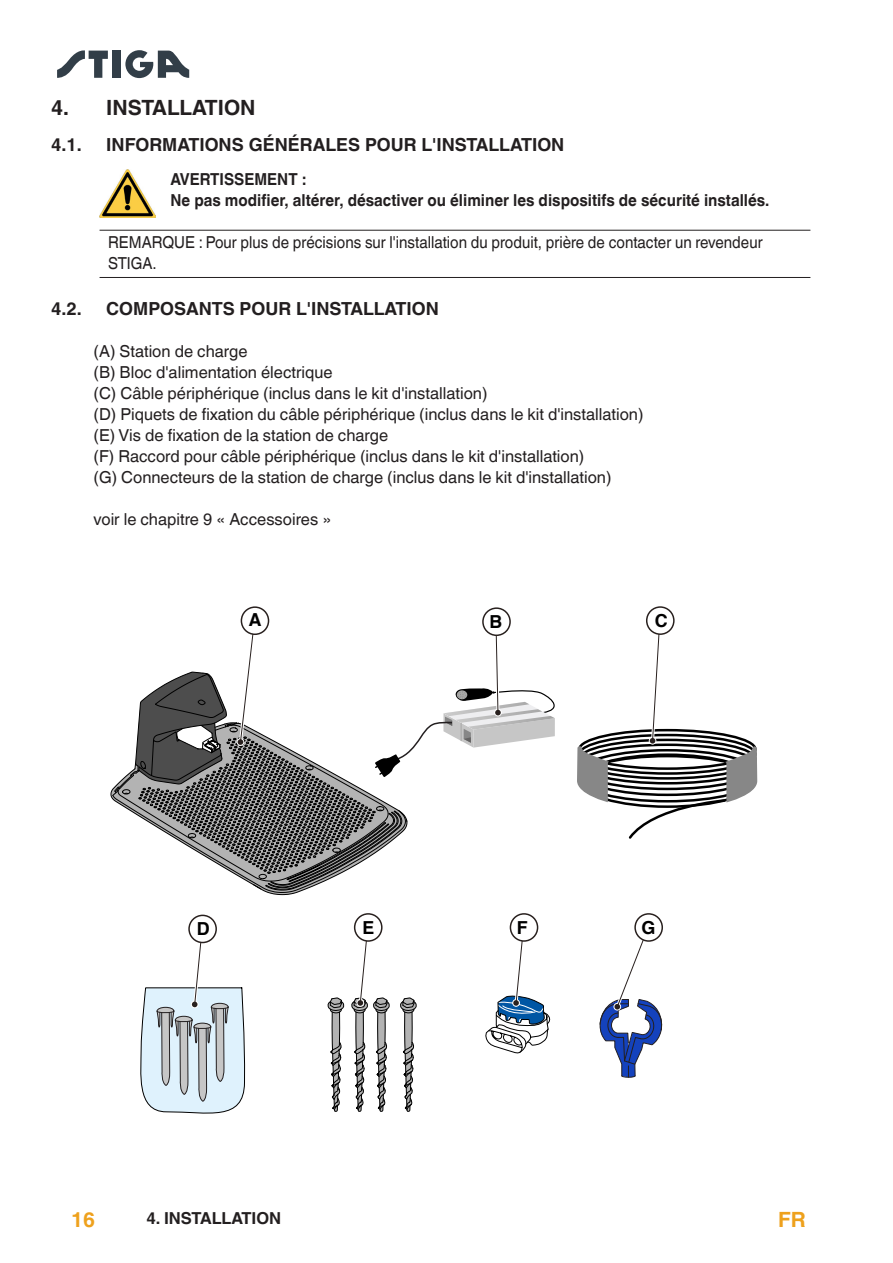
<style>
.page{position:relative;width:893px;height:1263px;background:#fff}
.page>*{position:absolute;margin:0;border:0;box-sizing:border-box;transform-origin:0 0}
.t1{font:700 21px "Helvetica World";color:#231f20}
.t2{font:700 21px "Helvetica World";color:#eea11d}
.t3{font:700 18px "Helvetica World";color:#231f20}
.t4{font:700 18px "Helvetica World";color:#000}
.Testo_normale_-_rientrato{font:16.5px "Helvetica World";color:#231f20}
.Testo_ATT_AVV_NOTE{font:700 16.5px "Helvetica World";color:#231f20;scale:.92 1}
.Testo_NOTE{font:16.5px/21px "Helvetica World";color:#231f20;scale:.92 1}
.Testo_ATT_AVV_NOTE-2{font:700 16.5px "Helvetica World";color:#231f20}
</style>
<div class="page">
<div style="left:113px;top:51px;width:8px;height:27px;background:#323e48"></div>
<svg style="left:57px;top:50px;width:51px;height:28px"></svg>
<svg style="left:125px;top:50px;width:64px;height:28px"></svg>
<img style="left:100px;top:170px;width:56px;height:47px">
<hr style="left:100px;top:230px;width:710px;height:1px;background:#231f20">
<hr style="left:100px;top:277px;width:710px;height:1px;background:#231f20">
<svg style="left:327px;top:997px;width:18px;height:115px"></svg>
<svg style="left:400px;top:997px;width:17px;height:115px"></svg>
<svg style="left:241px;top:607px;width:28px;height:27px"></svg>
<div style="left:241px;top:606px;width:28px;height:29px;border:1px solid #28201e;border-radius:50%"></div>
<svg style="left:483px;top:608px;width:27px;height:27px"></svg>
<div style="left:482px;top:607px;width:29px;height:29px;border:1px solid #28201e;border-radius:50%"></div>
<svg style="left:577px;top:624px;width:181px;height:215px"></svg>
<div style="left:647px;top:607px;width:27px;height:27px;background:#fff;border-radius:50%"></div>
<div style="left:646px;top:606px;width:29px;height:29px;border:1px solid #28201e;border-radius:50%"></div>
<svg style="left:140px;top:933px;width:105px;height:181px"></svg>
<div style="left:189px;top:915px;width:27px;height:27px;background:#fff;border-radius:50%"></div>
<div style="left:188px;top:915px;width:29px;height:28px;border:1px solid #28201e;border-radius:50%"></div>
<svg style="left:485px;top:925px;width:66px;height:129px"></svg>
<div style="left:510px;top:914px;width:28px;height:27px;background:#fff;border-radius:50%"></div>
<div style="left:510px;top:913px;width:28px;height:29px;border:1px solid #28201e;border-radius:50%"></div>
<svg style="left:599px;top:923px;width:64px;height:154px"></svg>
<div style="left:635px;top:914px;width:27px;height:27px;background:#fff;border-radius:50%"></div>
<div style="left:634px;top:913px;width:29px;height:29px;border:1px solid #28201e;border-radius:50%"></div>
<svg style="left:351px;top:926px;width:39px;height:186px"></svg>
<div style="left:355px;top:914px;width:27px;height:27px;background:#fff;border-radius:50%"></div>
<div style="left:354px;top:913px;width:29px;height:29px;border:1px solid #28201e;border-radius:50%"></div>
<svg style="left:111px;top:617px;width:444px;height:278px"></svg>
<p class="t1" style="left:51px;top:95px;width:206px">4. INSTALLATION</p>
<p class="t3" style="left:51px;top:134px;width:32px">4.1.</p>
<p class="t3" style="left:106px;top:134px;width:460px">INFORMATIONS GÉNÉRALES POUR L'INSTALLATION</p>
<p class="Testo_ATT_AVV_NOTE" style="left:170px;top:170px;width:149px">AVERTISSEMENT :</p>
<p class="Testo_ATT_AVV_NOTE" style="left:170px;top:191px;width:652px">Ne pas modifier, altérer, désactiver ou éliminer les dispositifs de sécurité installés.</p>
<p class="Testo_NOTE" style="left:108px;top:231px;width:713px">REMARQUE : Pour plus de précisions sur l'installation du produit, prière de contacter un revendeur<br>STIGA.</p>
<p class="t3" style="left:51px;top:298px;width:32px">4.2.</p>
<p class="t3" style="left:106px;top:298px;width:334px">COMPOSANTS POUR L'INSTALLATION</p>
<p class="Testo_normale_-_rientrato" style="left:94px;top:342px;width:155px">(A) Station de charge</p>
<p class="Testo_normale_-_rientrato" style="left:94px;top:363px;width:241px">(B) Bloc d'alimentation électrique</p>
<p class="Testo_normale_-_rientrato" style="left:94px;top:384px;width:395px">(C) Câble périphérique (inclus dans le kit d'installation)</p>
<p class="Testo_normale_-_rientrato" style="left:94px;top:405px;width:551px">(D) Piquets de fixation du câble périphérique (inclus dans le kit d'installation)</p>
<p class="Testo_normale_-_rientrato" style="left:94px;top:426px;width:296px">(E) Vis de fixation de la station de charge</p>
<p class="Testo_normale_-_rientrato" style="left:94px;top:447px;width:492px">(F) Raccord pour câble périphérique (inclus dans le kit d'installation)</p>
<p class="Testo_normale_-_rientrato" style="left:94px;top:468px;width:519px">(G) Connecteurs de la station de charge (inclus dans le kit d'installation)</p>
<p class="Testo_normale_-_rientrato" style="left:94px;top:510px;width:239px">voir le chapitre 9 « Accessoires »</p>
<p class="t4" style="left:249px;top:609px;width:14px">A</p>
<p class="t4" style="left:489px;top:611px;width:14px">B</p>
<p class="t4" style="left:655px;top:610px;width:14px">C</p>
<p class="t4" style="left:197px;top:918px;width:15px">D</p>
<p class="t4" style="left:363px;top:917px;width:13px">E</p>
<p class="t4" style="left:517px;top:917px;width:12px">F</p>
<p class="t4" style="left:641px;top:917px;width:16px">G</p>
<p class="t2" style="left:71px;top:1208px;width:26px">16</p>
<p class="Testo_ATT_AVV_NOTE-2" style="left:146px;top:1209px;width:34px">4. Installation</p>
<p class="t2" style="left:778px;top:1208px;width:29px">FR</p>
</div>
